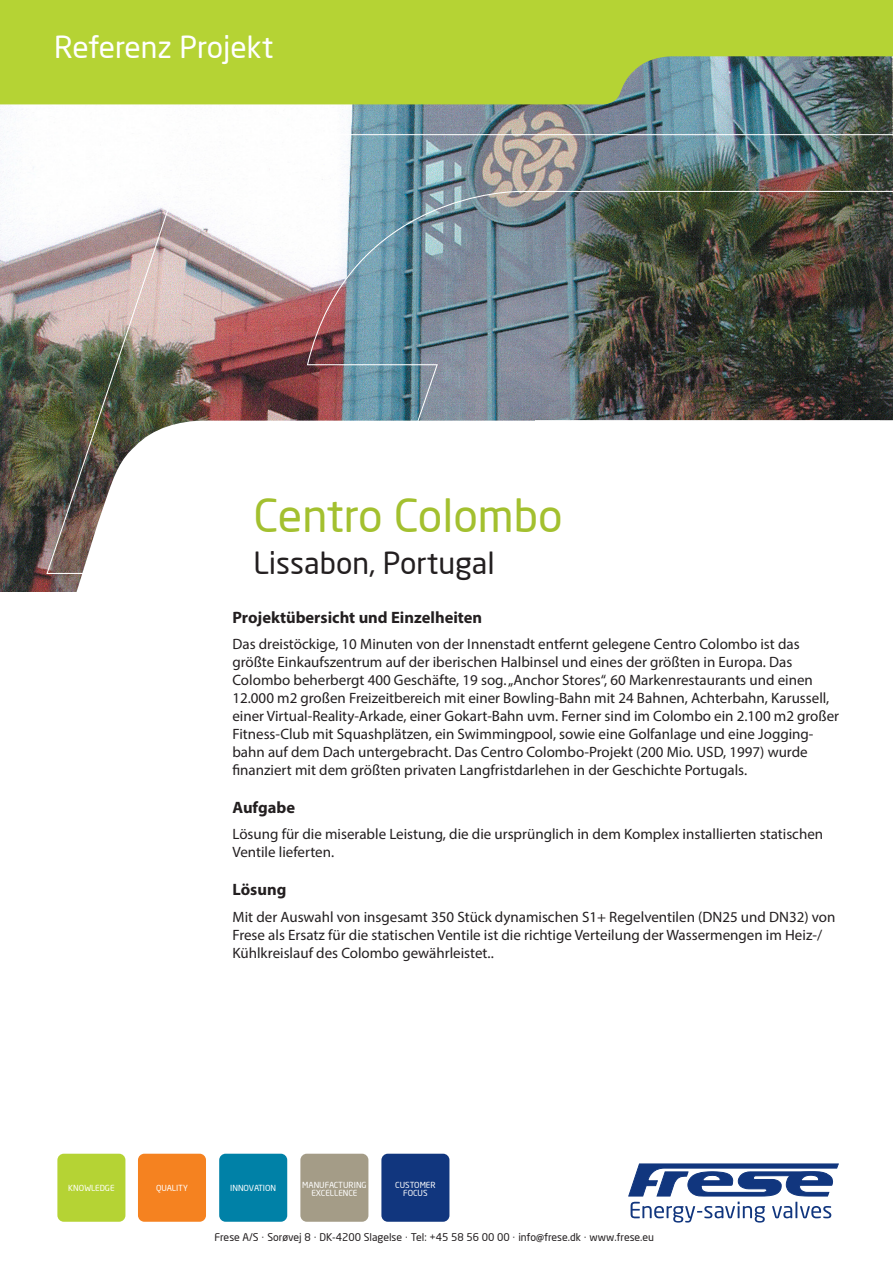
<style>
.page{position:relative;width:893px;height:1263px;background:#fff}
.page>*{position:absolute;margin:0;border:0;box-sizing:border-box;transform-origin:0 0}
.Overskrift_-_Farvet{font:45px "Neo Sans";color:#a3c02f}
.Overskrift_-_sort{font:30px "Neo Sans";color:#231f20}
.Reference_Projekt{font:30px "Neo Sans";color:#fff}
.Underoverskrift_sort{font:700 16.5px "Myriad Pro";color:#231f20}
.Brødtekst{font:15px/18px "Myriad Pro";color:#231f20}
.Kontakt_oplysninger{font:10.5px "Neo Sans";color:#231f20}
.t1{font:8.25px/8.4px "Neo Sans";color:#fff;text-align:center}
.s1{font-family:"Arial"}
</style>
<div class="page">
<img style="left:0;top:104px;width:893px;height:487px">
<img style="left:46px;top:134px;width:847px;height:287px">
<svg style="left:0;top:0;width:893px;height:104px;background:#a9c73f"></svg>
<svg style="left:5px;top:421px;width:530px;height:171px"></svg>
<svg style="left:535px;top:421px;width:358px;height:170px"></svg>
<svg style="left:628px;top:1164px;width:211px;height:58px"></svg>
<div style="left:57px;top:1154px;width:68px;height:68px;background:#b5d334;border-radius:6px"></div>
<div style="left:381px;top:1154px;width:68px;height:68px;background:#11367e;border-radius:6px"></div>
<div style="left:138px;top:1154px;width:68px;height:68px;background:#f58220;border-radius:6px"></div>
<div style="left:219px;top:1154px;width:68px;height:68px;background:#0081a7;border-radius:6px"></div>
<div style="left:300px;top:1154px;width:68px;height:68px;background:#a49c87;border-radius:6px"></div>
<p class="Reference_Projekt" style="left:54px;top:29px;width:221px">Referenz Projekt</p>
<p class="Overskrift_-_Farvet" style="left:253px;top:488px;width:311px">Centro Colombo</p>
<p class="Overskrift_-_sort" style="left:253px;top:544px;width:243px">Lissabon, Portugal</p>
<p class="Underoverskrift_sort" style="left:232px;top:606px;width:251px">Projektübersicht und Einzelheiten</p>
<p class="Brødtekst" style="left:232px;top:635px;width:608px">Das dreistöckige, 10 Minuten von der Innenstadt entfernt gelegene Centro Colombo ist das größte Einkaufszentrum auf der iberischen Halbinsel und eines der größten in Europa. Das Colombo beherbergt 400 Geschäfte, 19 sog. „Anchor Stores“, 60 Markenrestaurants und einen 12.000 m2 großen Freizeitbereich mit einer Bowling-Bahn mit 24 Bahnen, Achterbahn, Karussell, einer Virtual-Reality-Arkade, einer Gokart-Bahn uvm. Ferner sind im Colombo ein 2.100 m2 großer Fitness-Club mit Squashplätzen, ein Swimmingpool, sowie eine Golfanlage und eine Jogging&shy;bahn auf dem Dach untergebracht. Das Centro Colombo-Projekt (200 Mio. USD, 1997) wurde finanziert mit dem größten privaten Langfristdarlehen in der Geschichte Portugals.</p>
<p class="Underoverskrift_sort" style="left:232px;top:797px;width:64px">Aufgabe</p>
<p class="Brødtekst" style="left:232px;top:825px;width:592px">Lösung für die miserable Leistung, die die ursprünglich in dem Komplex installierten statischen<br>Ventile lieferten.</p>
<p class="Underoverskrift_sort" style="left:232px;top:879px;width:55px">Lösung</p>
<p class="Brødtekst" style="left:232px;top:907px;width:604px">Mit der Auswahl von insgesamt 350 Stück dynamischen S1+ Regelventilen (DN25 und DN32) von<br>Frese als Ersatz für die statischen Ventile ist die richtige Verteilung der Wassermengen im Heiz-/<br>Kühlkreislauf des Colombo gewährleistet..</p>
<p class="t1" style="left:68px;top:1183px;width:48px">KNOWLEDGE</p>
<p class="t1" style="left:395px;top:1180px;width:42px">CUSTOMER<br>FOCUS</p>
<p class="t1" style="left:156px;top:1183px;width:33px">QUALITY</p>
<p class="t1" style="left:230px;top:1183px;width:48px">INNOVATION</p>
<p class="t1" style="left:302px;top:1180px;width:66px">MANUFACTURING<br>EXCELLENCE</p>
<p class="Kontakt_oplysninger" style="left:215px;top:1231px;width:441px">Frese A/S <span class="s1">·</span> Sorøvej 8 <span class="s1">·</span> DK-4200 Slagelse <span class="s1">·</span> Tel: +45 58 56 00 00 <span class="s1">·</span> info@frese.dk <span class="s1">·</span> www.frese.eu</p>
</div>
